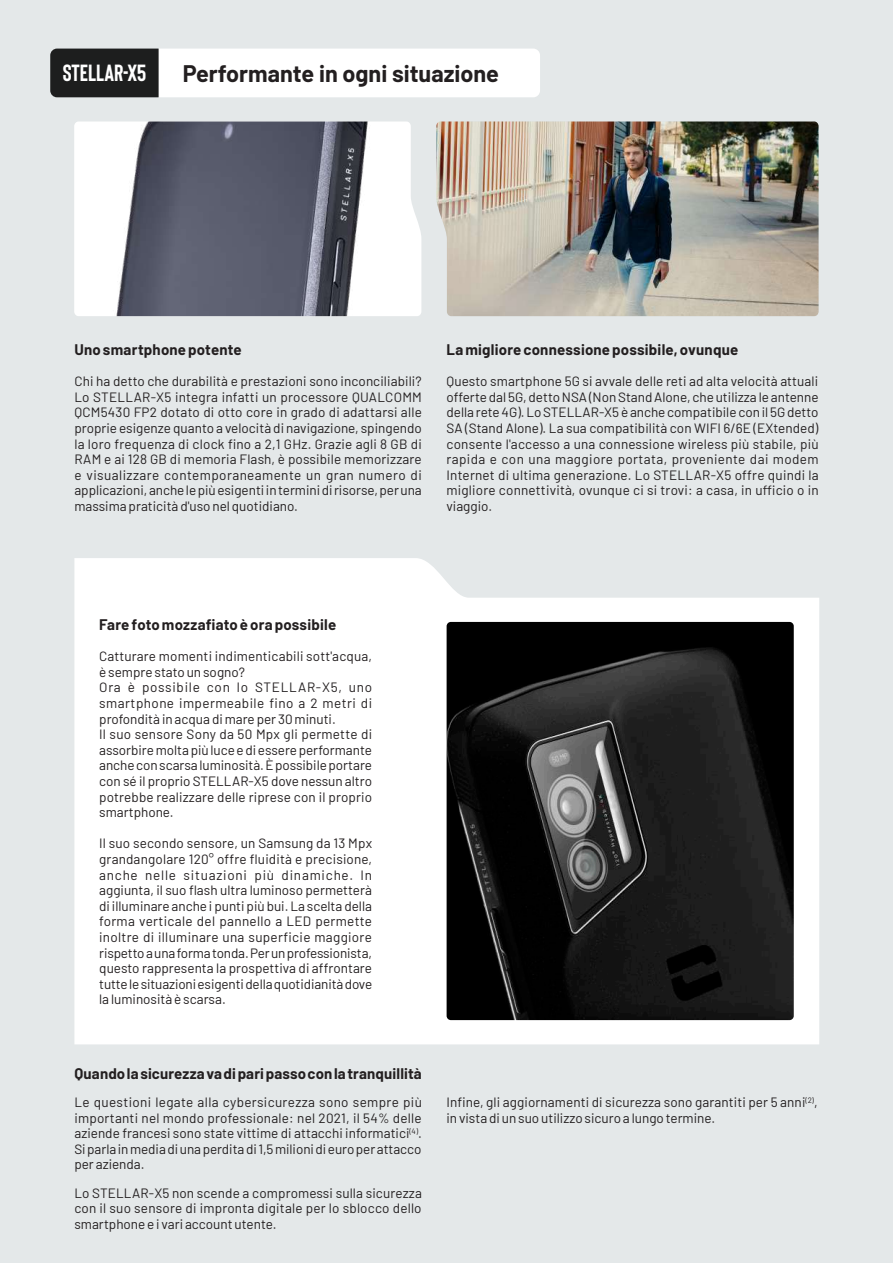
<style>
.page{position:relative;width:893px;height:1263px;background:#e4e8e9}
.page>*{position:absolute;margin:0;border:0;box-sizing:border-box;transform-origin:0 0}
.t1{font:700 23.4px "Barlow";color:#231f20}
.t2{font:700 23.4px "Bison";color:#fff}
.t3{font:700 15px "Barlow";letter-spacing:.01em;color:#231f20}
.t4{font:13.5px/15.6px "Barlow";color:#231f20;text-align:justify}
</style>
<div class="page">
<div style="left:74px;top:122px;width:20px;height:194px;background:#fff"></div>
<img style="left:94px;top:122px;width:327px;height:194px">
<img style="left:436px;top:122px;width:383px;height:194px">
<svg style="left:50px;top:49px;width:490px;height:48px;background:#cdcdcd"></svg>
<svg style="left:74px;top:558px;width:745px;height:486px;background:#fcfdfd"></svg>
<img style="left:447px;top:622px;width:347px;height:398px">
<h1 class="t2" style="left:63px;top:58px;width:85px">STELLAR-X5</h1>
<h1 class="t1" style="left:183px;top:56px;width:318px">Performante in ogni situazione</h1>
<p class="t3" style="left:74px;top:338px;width:169px">Uno smartphone potente</p>
<p class="t4" style="left:74px;top:372px;width:349px">Chi ha detto che durabilità e prestazioni sono inconciliabili?<br>Lo STELLAR-X5 integra infatti un processore QUALCOMM QCM5430 FP2 dotato di otto core in grado di adattarsi alle proprie esigenze quanto a velocità di navigazione, spingendo la loro frequenza di clock fino a 2,1 GHz. Grazie agli 8 GB di RAM e ai 128 GB di memoria Flash, è possibile memorizzare e visualizzare contemporaneamente un gran numero di applicazioni, anche le più esigenti in termini di risorse, per una massima praticità d'uso nel quotidiano.</p>
<p class="t3" style="left:446px;top:338px;width:293px">La migliore connessione possibile, ovunque</p>
<p class="t4" style="left:446px;top:372px;width:374px">Questo smartphone 5G si avvale delle reti ad alta velocità attuali offerte dal 5G, detto NSA (Non Stand Alone, che utilizza le antenne della rete 4G). Lo STELLAR-X5 è anche compatibile con il 5G detto SA (Stand Alone). La sua compatibilità con WIFI 6/6E (EXtended) consente l'accesso a una connessione wireless più stabile, più rapida e con una maggiore portata, proveniente dai modem Internet di ultima generazione. Lo STELLAR-X5 offre quindi la migliore connettività, ovunque ci si trovi: a casa, in ufficio o in viaggio.</p>
<p class="t3" style="left:99px;top:613px;width:239px">Fare foto mozzafiato è ora possibile</p>
<p class="t4" style="left:99px;top:647px;width:274px;text-align:left">Catturare momenti indimenticabili sott'acqua, è sempre stato un sogno?<br>Ora è possibile con lo STELLAR-X5, uno smartphone impermeabile fino a 2 metri di profondità in acqua di mare per 30 minuti.<br>Il suo sensore Sony da 50 Mpx gli permette di assorbire molta più luce e di essere performante anche con scarsa luminosità. È possibile portare con sé il proprio STELLAR-X5 dove nessun altro potrebbe realizzare delle riprese con il proprio smartphone.</p>
<p class="t4" style="left:99px;top:835px;width:275px">Il suo secondo sensore, un Samsung da 13 Mpx grandangolare 120° offre fluidità e precisione, anche nelle situazioni più dinamiche. In aggiunta, il suo flash ultra luminoso permetterà di illuminare anche i punti più bui. La scelta della forma verticale del pannello a LED permette inoltre di illuminare una superficie maggiore rispetto a una forma tonda. Per un professionista, questo rappresenta la prospettiva di affrontare tutte le situazioni esigenti della quotidianità dove la luminosità è scarsa.</p>
<p class="t3" style="left:74px;top:1062px;width:349px">Quando la sicurezza va di pari passo con la tranquillità</p>
<p class="t4" style="left:74px;top:1093px;width:349px">Le questioni legate alla cybersicurezza sono sempre più importanti nel mondo professionale: nel 2021, il 54% delle aziende francesi sono state vittime di attacchi informatici<sup>(4)</sup>.<br>Si parla in media di una perdita di 1,5 milioni di euro per attacco per azienda.</p>
<p class="t4" style="left:74px;top:1184px;width:349px">Lo STELLAR-X5 non scende a compromessi sulla sicurezza con il suo sensore di impronta digitale per lo sblocco dello smartphone e i vari account utente.</p>
<p class="t4" style="left:446px;top:1093px;width:373px">Infine, gli aggiornamenti di sicurezza sono garantiti per 5 anni<sup>(2)</sup>, in vista di un suo utilizzo sicuro a lungo termine.</p>
</div>
